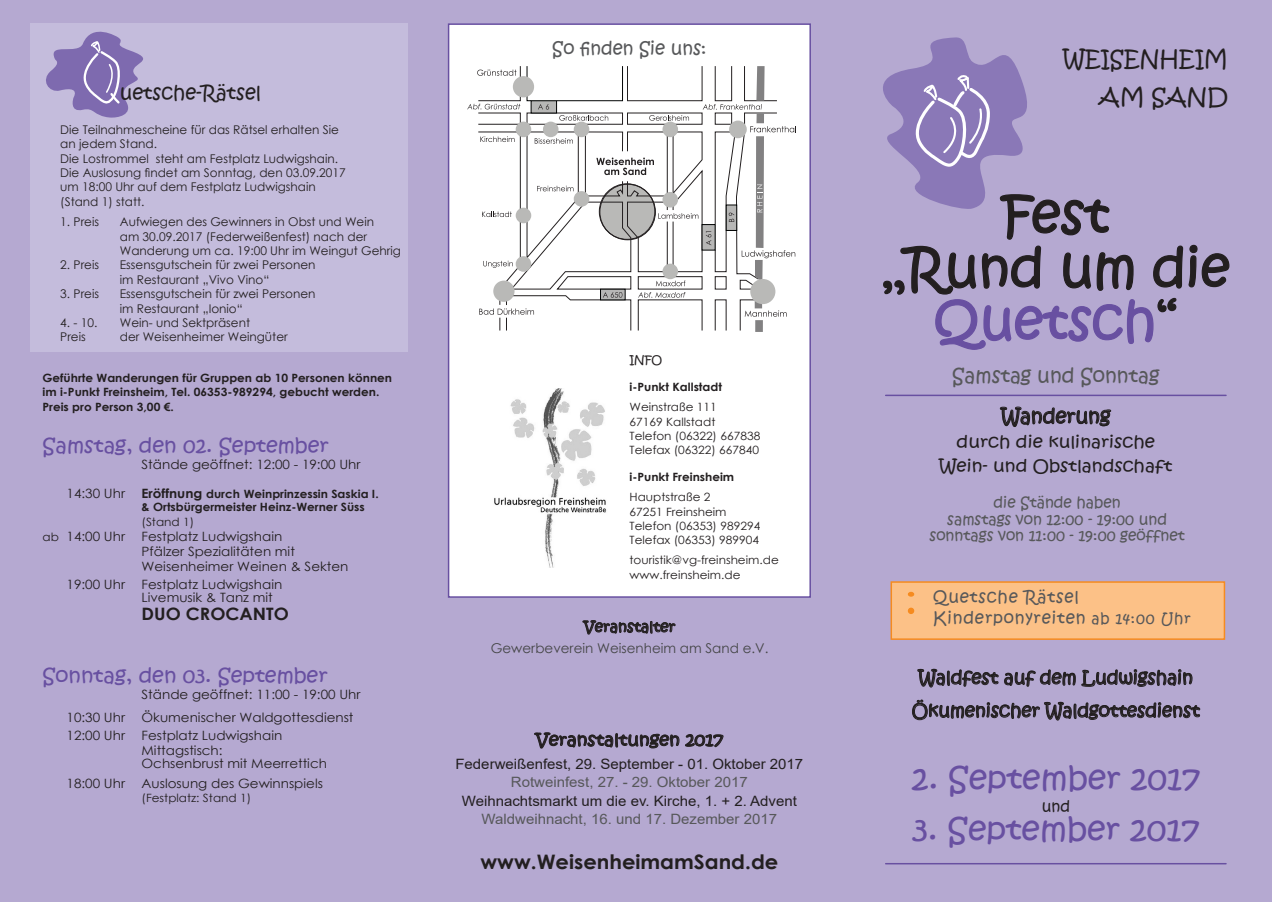
<style>
.page{position:relative;width:1272px;height:902px;background:#fff}
.page>*{position:absolute;margin:0;border:0;box-sizing:border-box;transform-origin:0 0}
.t1{font:52.5px/53.1px "Kristen ITC";color:#231f20;text-align:center}
.t2{font:31.35px "Kristen ITC";color:#6850a1;scale:1.05 1}
.t3{font:22.5px/37.5px "Kristen ITC";color:#231f20;text-align:right}
.t4{font:19.95px "Kristen ITC";color:#6850a1;scale:1.05 1}
.t5{font:700 19.95px "Century Gothic";color:#231f20;scale:1.05 1}
.t6{font:19.8px "Kristen ITC";color:#57585a}
.t7{font:19.8px "Kristen ITC";color:#231f20}
.t8{font:19.5px "Kristen ITC";color:#231f20}
.t9{font:18.15px/33px "Kristen ITC";color:#231f20;text-align:center}
.t10{font:18px "Kristen ITC";color:#57585a}
.t11{font:17.1px "Kristen ITC";color:#231f20;scale:1.05 1}
.t12{font:700 17.1px "Century Gothic";color:#231f20;scale:1.05 1}
.t13{font:16.5px/24px "Kristen ITC";color:#231f20;text-align:center;scale:1.1 1}
.t14{font:16.5px/21px "Kristen ITC";letter-spacing:.05em;color:#57585a}
.t15{font:15px/16.5px "Kristen ITC";color:#57585a;text-align:center}
.t16{font:15px "Kristen ITC";color:#231f20}
.t17{font:14.25px "Arial";color:#231f20;scale:1.05 1}
.t18{font:14.25px "Arial";color:#57585a;scale:1.05 1}
.t19{font:13.5px "Century Gothic";color:#454647}
.t20{font:12.9px/14.9px "Century Gothic";color:#231f20;scale:1.05 1}
.t21{font:12px/14.4px "Century Gothic";color:#231f20}
.t22{font:700 11.4px/14.4px "Century Gothic";color:#231f20;scale:1.05 1}
.t23{font:11.4px/14.4px "Century Gothic";color:#231f20;scale:1.05 1}
.t24{font:11.4px "Kristen ITC";color:#231f20;scale:1.05 1}
.s1{font-size:12.9px}
.s2{font-size:11.4px}
.s3{color:#6850a1}
.s4{font-size:14.85px}
</style>
<div class="page">
<div style="left:0;top:0;width:1271px;height:901px;background:#b5a9d1"></div>
<hr style="left:885px;top:862px;width:340px;height:2px;background:#6850a1">
<svg style="left:912px;top:668px;width:288px;height:53px"></svg>
<div style="left:890px;top:581px;width:335px;height:58px;background:#fcc187;border:2px solid #f68b1f"></div>
<svg style="left:907px;top:591px;width:7px;height:5px"></svg>
<svg style="left:999px;top:406px;width:112px;height:21px"></svg>
<hr style="left:885px;top:394px;width:340px;height:2px;background:#6850a1">
<svg style="left:883px;top:37px;width:346px;height:313px"></svg>
<div style="left:907px;top:607px;width:7px;height:7px;border:2px solid #f68b1f;border-radius:50%"></div>
<svg style="left:534px;top:732px;width:145px;height:16px"></svg>
<svg style="left:685px;top:734px;width:38px;height:13px"></svg>
<svg style="left:582px;top:620px;width:94px;height:14px"></svg>
<div style="left:448px;top:23px;width:363px;height:574px;background:#fff;border:2px solid #6850a1"></div>
<svg style="left:493px;top:286px;width:283px;height:45px"></svg>
<div style="left:493px;top:280px;width:21px;height:22px;background:#b9b9b7;border-radius:50%"></div>
<svg style="left:744px;top:297px;width:42px;height:20px"></svg>
<svg style="left:479px;top:308px;width:55px;height:7px"></svg>
<div style="left:755px;top:320px;width:8px;height:12px;background:#828182"></div>
<div style="left:750px;top:279px;width:25px;height:25px;background:#b9b9b7;border-radius:50%"></div>
<svg style="left:638px;top:292px;width:47px;height:6px"></svg>
<div style="left:600px;top:289px;width:25px;height:11px;background:#b7b7b6"></div>
<div style="left:600px;top:289px;width:25px;height:11px;border:1px solid #020404"></div>
<svg style="left:603px;top:292px;width:19px;height:6px"></svg>
<svg style="left:467px;top:66px;width:329px;height:220px"></svg>
<img style="left:494px;top:389px;width:113px;height:179px">
<div style="left:30px;top:23px;width:377px;height:329px;background:#c4bcdc"></div>
<svg style="left:46px;top:31px;width:97px;height:87px"></svg>
<h3 class="t8" style="left:120px;top:80px;width:143px">uetsche-Rätsel</h3>
<p class="t21" style="left:60px;top:122px;width:287px">Die Teilnahmescheine für das Rätsel erhalten Sie an jedem Stand.<br>Die Lostrommel steht am Festplatz Ludwigshain.<br>Die Auslosung findet am Sonntag, den 03.09.2017 um 18:00 Uhr auf dem Festplatz Ludwigshain (Stand 1) statt.</p>
<p class="t21" style="left:60px;top:214px;width:40px">1. Preis</p>
<p class="t21" style="left:120px;top:214px;width:282px">Aufwiegen des Gewinners in Obst und Wein<br>am 30.09.2017 (Federweißenfest) nach der<br>Wanderung um ca. 19:00 Uhr im Weingut Gehrig</p>
<p class="t21" style="left:60px;top:257px;width:40px">2. Preis</p>
<p class="t21" style="left:120px;top:257px;width:197px">Essensgutschein für zwei Personen im Restaurant „Vivo Vino“</p>
<p class="t21" style="left:60px;top:286px;width:40px">3. Preis</p>
<p class="t21" style="left:120px;top:286px;width:197px">Essensgutschein für zwei Personen im Restaurant „Ionio“</p>
<p class="t21" style="left:60px;top:315px;width:39px">4. - 10.</p>
<p class="t21" style="left:120px;top:315px;width:132px">Wein- und Sektpräsent</p>
<p class="t21" style="left:60px;top:329px;width:27px">Preis</p>
<p class="t21" style="left:120px;top:329px;width:169px">der Weisenheimer Weingüter</p>
<p class="t22" style="left:42px;top:370px;width:334px">Geführte Wanderungen für Gruppen ab 10 Personen können im i-Punkt Freinsheim, Tel. 06353-989294, gebucht werden.<br>Preis pro Person 3,00 €.</p>
<h3 class="t4" style="left:42px;top:432px;width:274px">Samstag, den 02. September</h3>
<p class="t20" style="left:141px;top:457px;width:210px">Stände geöffnet: 12:00 - 19:00 Uhr</p>
<p class="t20" style="left:66px;top:485px;width:57px">14:30 Uhr</p>
<p class="t22" style="left:141px;top:486px;width:227px;line-height:13.5px"><span class="s1">Eröffnung</span> durch Weinprinzessin Saskia I. &amp; Ortsbürgermeister Heinz-Werner Süss</p>
<p class="t23" style="left:141px;top:514px;width:52px">(Stand 1)</p>
<p class="t20" style="left:42px;top:529px;width:80px"><span class="s2">ab</span> 14:00 Uhr</p>
<p class="t20" style="left:141px;top:529px;width:199px">Festplatz Ludwigshain<br>Pfälzer Spezialitäten mit<br>Weisenheimer Weinen &amp; Sekten</p>
<p class="t20" style="left:66px;top:576px;width:57px">19:00 Uhr</p>
<p class="t20" style="left:141px;top:577px;width:135px;line-height:13.2px">Festplatz Ludwigshain<br>Livemusik &amp; Tanz mit</p>
<h3 class="t12" style="left:141px;top:600px;width:142px">DUO CROCANTO</h3>
<h3 class="t4" style="left:42px;top:662px;width:273px">Sonntag, den 03. September</h3>
<p class="t20" style="left:141px;top:687px;width:210px">Stände geöffnet: 11:00 - 19:00 Uhr</p>
<p class="t20" style="left:66px;top:709px;width:57px">10:30 Uhr</p>
<p class="t20" style="left:142px;top:709px;width:203px">Ökumenischer Waldgottesdienst</p>
<p class="t20" style="left:66px;top:727px;width:57px">12:00 Uhr</p>
<p class="t20" style="left:141px;top:727px;width:135px">Festplatz Ludwigshain<br>Mittagstisch:</p>
<p class="t20" style="left:141px;top:755px;width:178px">Ochsenbrust mit Meerrettich</p>
<p class="t20" style="left:66px;top:776px;width:57px">18:00 Uhr</p>
<p class="t20" style="left:142px;top:776px;width:174px">Auslosung des Gewinnspiels</p>
<p class="t23" style="left:141px;top:790px;width:106px">(Festplatz: Stand 1)</p>
<h3 class="t10" style="left:552px;top:37px;width:156px">So finden Sie uns:</h3>
<p class="t24" style="left:629px;top:352px;width:33px">INFO</p>
<p class="t22" style="left:629px;top:379px;width:89px">i-Punkt Kallstadt</p>
<p class="t23" style="left:629px;top:399px;width:126px">Weinstraße 111<br>67169 Kallstadt<br>Telefon (06322) 667838<br>Telefax (06322) 667840</p>
<p class="t22" style="left:629px;top:469px;width:101px">i-Punkt Freinsheim</p>
<p class="t23" style="left:629px;top:489px;width:126px">Hauptstraße 2<br>67251 Freinsheim<br>Telefon (06353) 989294<br>Telefax (06353) 989904</p>
<p class="t23" style="left:629px;top:552px;width:144px">touristik@vg-freinsheim.de www.freinsheim.de</p>
<p class="t16" style="left:584px;top:617px;width:93px">Veranstalter</p>
<p class="t19" style="left:490px;top:638px;width:279px">Gewerbeverein Weisenheim am Sand e.V.</p>
<h3 class="t11" style="left:535px;top:728px;width:180px">Veranstaltungen 2017</h3>
<p class="t17" style="left:455px;top:754px;width:333px">Federweißenfest, 29. September - 01. Oktober 2017</p>
<p class="t18" style="left:511px;top:772px;width:227px">Rotweinfest, 27. - 29. Oktober 2017</p>
<p class="t17" style="left:462px;top:790px;width:321px">Weihnachtsmarkt um die ev. Kirche, 1. + 2. Advent</p>
<p class="t18" style="left:481px;top:808px;width:283px">Waldweihnacht, 16. und 17. Dezember 2017</p>
<h3 class="t5" style="left:480px;top:846px;width:285px">www.WeisenheimamSand.de</h3>
<h3 class="t3" style="left:1063px;top:40px;width:166px">WEISENHEIM<br>AM SAND</h3>
<h1 class="t1" style="left:881px;top:189px;width:350px">Fest<br>„Rund um die<br><span class="s3">Quetsch</span>“</h1>
<h3 class="t6" style="left:952px;top:362px;width:209px">Samstag und Sonntag</h3>
<h3 class="t7" style="left:1001px;top:403px;width:111px">Wanderung</h3>
<h3 class="t13" style="left:939px;top:430px;width:213px">durch die kulinarische<br>Wein- und Obstlandschaft</h3>
<p class="t15" style="left:929px;top:494px;width:257px">die Stände haben<br>samstags von 12:00 - 19:00 und sonntags von 11:00 - 19:00 geöffnet</p>
<h3 class="t14" style="left:933px;top:586px;width:259px">Quetsche Rätsel<br>Kinderponyreiten <span class="s4">ab 14:00 Uhr</span></h3>
<h3 class="t9" style="left:911px;top:661px;width:289px">Waldfest auf dem Ludwigshain<br>Ökumenischer Waldgottesdienst</h3>
<h2 class="t2" style="left:911px;top:758px;width:276px">2. September 2017</h2>
<h2 class="t2" style="left:912px;top:808px;width:274px">3. September 2017</h2>
<p class="t16" style="left:1041px;top:796px;width:30px">und</p>
</div>
